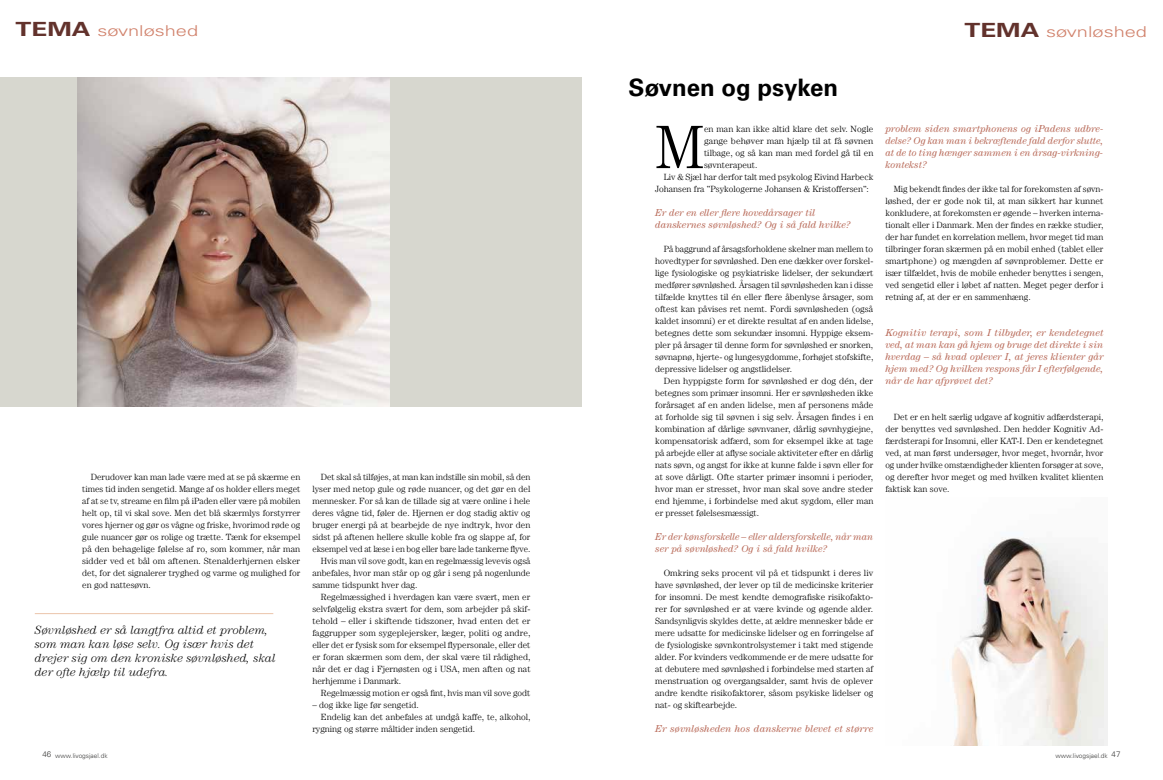
<style>
.page{position:relative;width:1163px;height:780px;background:#fff}
.page>*{position:absolute;margin:0;border:0;box-sizing:border-box;transform-origin:0 0}
.t1{font:300 61.3px "Century";color:#000}
.t2{font:700 24px "Univers LT Std";color:#000}
.t3{font:300 15px "Univers LT Std";color:#d1826c;scale:1.33 1}
.t4{font:italic 300 12px/14px "Century Std";color:#000}
.t5{font:italic 10px/12px "Century Std";color:#ba6d5c}
.t6{font:300 9px/12px "Century";color:#000;text-align:justify}
.t7{font:300 6.5px "Univers LT Std";color:#3a3a39}
.s1{font-weight:700;font-size:19.5px;color:#62322c}
.s2{font-size:8px}
</style>
<div class="page">
<img style="left:951px;top:537px;width:156px;height:209px">
<div style="left:0;top:77px;width:581px;height:330px;background:#d7d7cf"></div>
<img style="left:78px;top:77px;width:311px;height:330px">
<hr style="left:35px;top:613px;width:238px;height:1px;background:#ebc4aa">
<h3 class="t3" style="left:16px;top:22px;width:139px"><span class="s1">TEMA</span> søvnløshed</h3>
<h3 class="t3" style="left:964px;top:22px;width:139px"><span class="s1">TEMA</span> søvnløshed</h3>
<p class="t6" style="left:82px;top:471px;width:219px;text-indent:9px">Derudover kan man lade være med at se på skærme en times tid inden sengetid. Mange af os holder ellers meget af at se tv, streame en film på iPaden eller være på mobilen helt op, til vi skal sove. Men det blå skærmlys forstyrrer vores hjerner og gør os vågne og friske, hvorimod røde og gule nuancer gør os rolige og trætte. Tænk for eksempel på den behagelige følelse af ro, som kommer, når man sidder ved et bål om aftenen. Stenalderhjernen elsker det, for det signalerer tryghed og varme og mulighed for en god nattesøvn.</p>
<p class="t6" style="left:321px;top:471px;width:211px">Det skal så tilføjes, at man kan indstille sin mobil, så den</p>
<p class="t6" style="left:312px;top:483px;width:219px">lyser med netop gule og røde nuancer, og det gør en del</p>
<p class="t6" style="left:312px;top:495px;width:219px">mennesker. For så kan de tillade sig at være online i hele</p>
<p class="t6" style="left:312px;top:507px;width:219px">deres vågne tid, føler de. Hjernen er dog stadig aktiv og</p>
<p class="t6" style="left:312px;top:519px;width:219px">bruger energi på at bearbejde de nye indtryk, hvor den</p>
<p class="t6" style="left:312px;top:531px;width:219px">sidst på aftenen hellere skulle koble fra og slappe af, for</p>
<p class="t6" style="left:312px;top:543px;width:219px">eksempel ved at læse i en bog eller bare lade tankerne flyve.</p>
<p class="t6" style="left:321px;top:555px;width:211px">Hvis man vil sove godt, kan en regelmæssig levevis også</p>
<p class="t6" style="left:312px;top:567px;width:219px">anbefales, hvor man står op og går i seng på nogenlunde</p>
<p class="t6" style="left:312px;top:579px;width:107px">samme tidspunkt hver dag.</p>
<p class="t6" style="left:321px;top:591px;width:211px">Regelmæssighed i hverdagen kan være svært, men er</p>
<p class="t6" style="left:312px;top:603px;width:219px">selvfølgelig ekstra svært for dem, som arbejder på skif-</p>
<p class="t6" style="left:312px;top:615px;width:220px">tehold – eller i skiftende tidszoner, hvad enten det er</p>
<p class="t6" style="left:312px;top:627px;width:219px">faggrupper som sygeplejersker, læger, politi og andre,</p>
<p class="t6" style="left:312px;top:639px;width:219px">eller det er fysisk som for eksempel flypersonale, eller det</p>
<p class="t6" style="left:312px;top:651px;width:219px">er foran skærmen som dem, der skal være til rådighed,</p>
<p class="t6" style="left:312px;top:663px;width:220px">når det er dag i Fjernøsten og i USA, men aften og nat</p>
<p class="t6" style="left:312px;top:675px;width:90px">herhjemme i Danmark.</p>
<p class="t6" style="left:321px;top:687px;width:211px">Regelmæssig motion er også fint, hvis man vil sove godt</p>
<p class="t6" style="left:312px;top:699px;width:108px">– dog ikke lige før sengetid.</p>
<p class="t6" style="left:321px;top:711px;width:211px">Endelig kan det anbefales at undgå kaffe, te, alkohol,</p>
<p class="t6" style="left:312px;top:723px;width:164px">rygning og større måltider inden sengetid.</p>
<h3 class="t4" style="left:35px;top:622px;width:242px">Søvnløshed er så langtfra altid et problem, som man kan løse selv. Og især hvis det drejer sig om den kroniske søvnløshed, skal der ofte hjælp til udefra.</h3>
<h2 class="t2" style="left:628px;top:73px;width:211px">Søvnen og psyken</h2>
<h1 class="t1" style="left:655px;top:112px;width:50px">M</h1>
<p class="t6" style="left:704px;top:123px;width:171px">en man kan ikke altid klare det selv. Nogle</p>
<p class="t6" style="left:704px;top:135px;width:171px">gange behøver man hjælp til at få søvnen</p>
<p class="t6" style="left:704px;top:147px;width:171px">tilbage, og så kan man med fordel gå til en</p>
<p class="t6" style="left:704px;top:159px;width:55px">søvnterapeut.</p>
<p class="t6" style="left:663px;top:171px;width:211px">Liv &amp; Sjæl har derfor talt med psykolog Eivind Harbeck</p>
<p class="t6" style="left:655px;top:183px;width:215px">Johansen fra ”Psykologerne Johansen &amp; Kristoffersen”:</p>
<p class="t5" style="left:655px;top:206px;width:197px">Er der en eller flere hovedårsager til danskernes søvnløshed? Og i så fald hvilke?</p>
<p class="t6" style="left:655px;top:243px;width:220px;text-indent:9px">På baggrund af årsagsforholdene skelner man mellem to hovedtyper for søvnløshed. Den ene dækker over forskel&shy;lige fysiologiske og psykiatriske lidelser, der sekundært medfører søvnløshed. Årsagen til søvnløsheden kan i disse tilfælde knyttes til én eller flere åbenlyse årsager, som oftest kan påvises ret nemt. Fordi søvnløsheden (også kaldet insomni) er et direkte resultat af en anden lidelse, betegnes dette som sekundær insomni. Hyppige eksem&shy;pler på årsager til denne form for søvnløshed er snorken, søvnapnø, hjerte- og lungesygdomme, forhøjet stofskifte, depressive lidelser og angstlidelser.</p>
<p class="t6" style="left:655px;top:375px;width:220px;text-indent:9px">Den hyppigste form for søvnløshed er dog dén, der betegnes som primær insomni. Her er søvnløsheden ikke forårsaget af en anden lidelse, men af personens måde at forholde sig til søvnen i sig selv. Årsagen findes i en kombination af dårlige søvnvaner, dårlig søvnhygiejne, kompensatorisk adfærd, som for eksempel ikke at tage på arbejde eller at aflyse sociale aktiviteter efter en dårlig nats søvn, og angst for ikke at kunne falde i søvn eller for at sove dårligt. Ofte starter primær insomni i perioder, hvor man er stresset, hvor man skal sove andre steder end hjemme, i forbindelse med akut sygdom, eller man er presset følelsesmæssigt.</p>
<p class="t5" style="left:655px;top:530px;width:219px">Er der kønsforskelle – eller aldersforskelle, når man ser på søvnløshed? Og i så fald hvilke?</p>
<p class="t6" style="left:655px;top:567px;width:219px;text-indent:9px">Omkring seks procent vil på et tidspunkt i deres liv have søvnløshed, der lever op til de medicinske kriterier for insomni. De mest kendte demografiske risikofakto&shy;rer for søvnløshed er at være kvinde og øgende alder.<br>Sandsynligvis skyldes dette, at ældre mennesker både er mere udsatte for medicinske lidelser og en forringelse af de fysiologiske søvnkontrolsystemer i takt med stigende alder. For kvinders vedkommende er de mere udsatte for at debutere med søvnløshed i forbindelse med starten af menstruation og overgangsalder, samt hvis de oplever andre kendte risikofaktorer, såsom psykiske lidelser og nat- og skiftearbejde.</p>
<p class="t5" style="left:655px;top:722px;width:219px">Er søvnløsheden hos danskerne blevet et større</p>
<p class="t5" style="left:885px;top:122px;width:219px;text-align:justify">problem siden smartphonens og iPadens udbre&shy;delse? Og kan man i bekræftende fald derfor slutte, at de to ting hænger sammen i en årsag-virkning&shy;kontekst?</p>
<p class="t6" style="left:885px;top:183px;width:220px;text-indent:9px">Mig bekendt findes der ikke tal for forekomsten af søvn&shy;løshed, der er gode nok til, at man sikkert har kunnet konkludere, at forekomsten er øgende – hverken interna&shy;tionalt eller i Danmark. Men der findes en række studier, der har fundet en korrelation mellem, hvor meget tid man tilbringer foran skærmen på en mobil enhed (tablet eller smartphone) og mængden af søvnproblemer. Dette er især tilfældet, hvis de mobile enheder benyttes i sengen, ved sengetid eller i løbet af natten. Meget peger derfor i retning af, at der er en sammenhæng.</p>
<p class="t5" style="left:885px;top:326px;width:220px;text-align:justify">Kognitiv terapi, som I tilbyder, er kendetegnet ved, at man kan gå hjem og bruge det direkte i sin hverdag – så hvad oplever I, at jeres klienter går hjem med? Og hvilken respons får I efterfølgende, når de har afprøvet det?</p>
<p class="t6" style="left:885px;top:411px;width:219px;text-indent:9px">Det er en helt særlig udgave af kognitiv adfærdsterapi, der benyttes ved søvnløshed. Den hedder Kognitiv Ad&shy;færdsterapi for Insomni, eller KAT-I. Den er kendetegnet ved, at man først undersøger, hvor meget, hvornår, hvor og under hvilke omstændigheder klienten forsøger at sove, og derefter hvor meget og med hvilken kvalitet klienten faktisk kan sove.</p>
<p class="t7" style="left:43px;top:751px;width:67px"><span class="s2">46</span> www.livogsjael.dk</p>
<p class="t7" style="left:1055px;top:751px;width:67px">www.livogsjael.dk <span class="s2">47</span></p>
</div>
